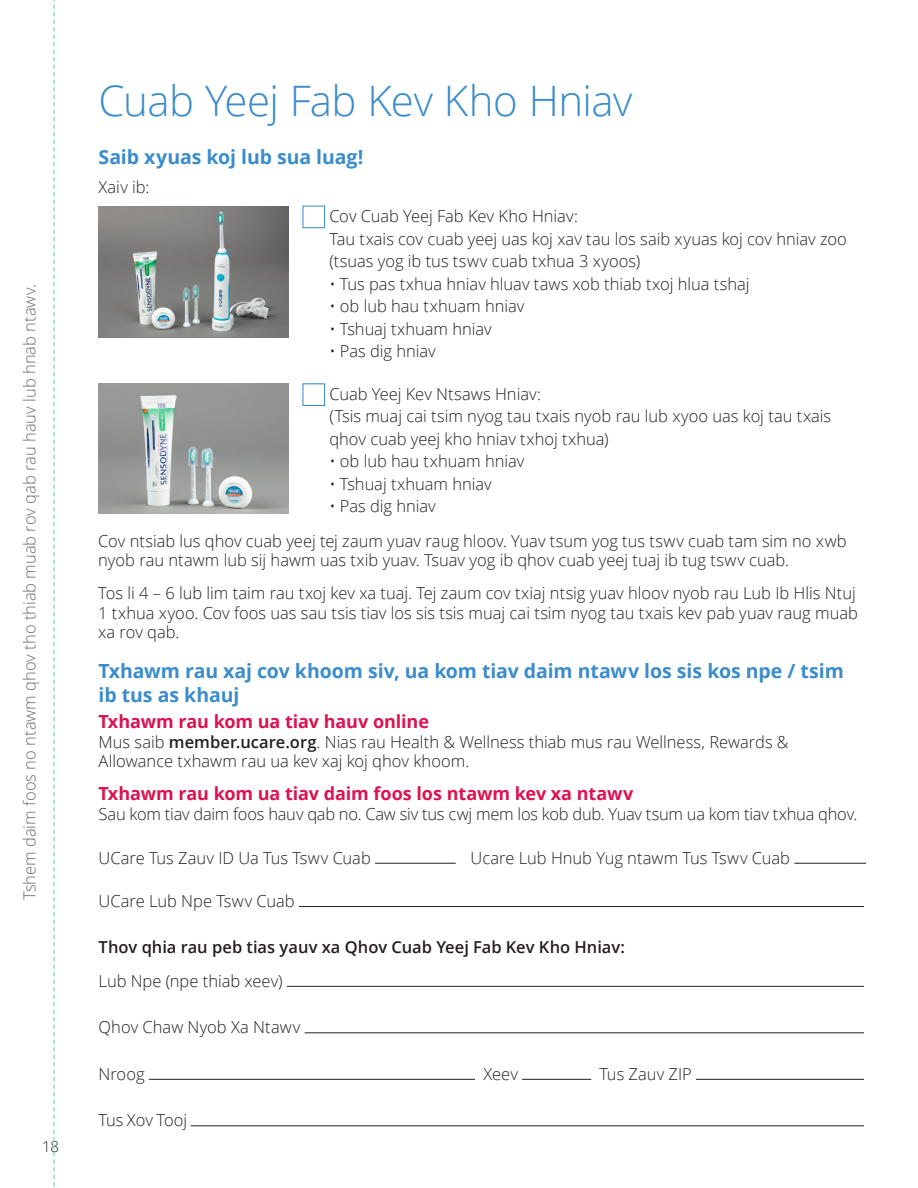
<style>
.page{position:relative;width:918px;height:1188px;background:#fff}
.page>*{position:absolute;margin:0;border:0;box-sizing:border-box;transform-origin:0 0}
.use_this_head{font:300 42px "Open Sans";letter-spacing:-.015em;color:#3b8ccb}
.form_subhead{font:700 19.5px/24px "Open Sans";letter-spacing:-.005em;color:#3b8ccb}
.form_subhead-2{font:700 18px "Open Sans";letter-spacing:-.005em;color:#dd1250}
.body_12_16{font:300 16.5px/22.5px "Open Sans";color:#231f20}
.form_subhead-3{font:300 16.5px/19.5px "Open Sans";letter-spacing:-.005em;color:#231f20}
.perf_instructions{font:300 16.5px "Open Sans";color:#6c6d70}
.t1{font:600 16.5px "Open Sans";color:#231f20}
.t2{font:300 15px "Open Sans";color:#231f20}
.s1{font-weight:600}
</style>
<div class="page">
<div style="left:302px;top:206px;width:23px;height:22px;border:1px solid #3b8ccb"></div>
<div style="left:302px;top:383px;width:23px;height:23px;border:1px solid #3b8ccb"></div>
<img style="left:98px;top:207px;width:191px;height:130px">
<img style="left:98px;top:383px;width:191px;height:131px">
<svg style="left:53px;top:0;width:2px;height:1187px"></svg>
<hr style="left:287px;top:986px;width:577px;height:1px;background:#231f20">
<hr style="left:305px;top:1032px;width:559px;height:1px;background:#231f20">
<hr style="left:149px;top:1079px;width:326px;height:1px;background:#231f20">
<hr style="left:522px;top:1079px;width:69px;height:1px;background:#231f20">
<hr style="left:696px;top:1079px;width:168px;height:1px;background:#231f20">
<hr style="left:191px;top:1125px;width:673px;height:1px;background:#231f20">
<hr style="left:299px;top:906px;width:565px;height:1px;background:#231f20">
<hr style="left:375px;top:863px;width:81px;height:1px;background:#231f20">
<hr style="left:794px;top:863px;width:72px;height:1px;background:#231f20">
<p class="perf_instructions" style="left:18px;top:900px;width:617px;rotate:-90deg">Tshem daim foos no ntawm qhov tho thiab muab rov qab rau hauv lub hnab ntawv.</p>
<p class="t2" style="left:42px;top:1136px;width:19px">18</p>
<p class="use_this_head" style="left:98px;top:72px;width:536px">Cuab Yeej Fab Kev Kho Hniav</p>
<p class="form_subhead" style="left:98px;top:144px;width:266px">Saib xyuas koj lub sua luag!</p>
<p class="form_subhead-3" style="left:98px;top:177px;width:52px">Xaiv ib:</p>
<p class="body_12_16" style="left:329px;top:205px;width:519px">Cov Cuab Yeej Fab Kev Kho Hniav:<br>Tau txais cov cuab yeej uas koj xav tau los saib xyuas koj cov hniav zoo (tsuas yog ib tus tswv cuab txhua 3 xyoos)</p>
<p class="body_12_16" style="left:329px;top:272px;width:422px">• Tus pas txhua hniav hluav taws xob thiab txoj hlua tshaj</p>
<p class="body_12_16" style="left:329px;top:295px;width:197px">• ob lub hau txhuam hniav</p>
<p class="body_12_16" style="left:329px;top:317px;width:164px">• Tshuaj txhuam hniav</p>
<p class="body_12_16" style="left:329px;top:340px;width:108px">• Pas dig hniav</p>
<p class="body_12_16" style="left:329px;top:382px;width:503px">Cuab Yeej Kev Ntsaws Hniav:<br>(Tsis muaj cai tsim nyog tau txais nyob rau lub xyoo uas koj tau txais qhov cuab yeej kho hniav txhoj txhua)</p>
<p class="body_12_16" style="left:329px;top:450px;width:197px">• ob lub hau txhuam hniav</p>
<p class="body_12_16" style="left:329px;top:472px;width:164px">• Tshuaj txhuam hniav</p>
<p class="body_12_16" style="left:329px;top:495px;width:108px">• Pas dig hniav</p>
<p class="body_12_16" style="left:98px;top:530px;width:750px;line-height:19.5px">Cov ntsiab lus qhov cuab yeej tej zaum yuav raug hloov. Yuav tsum yog tus tswv cuab tam sim no xwb nyob rau ntawm lub sij hawm uas txib yuav. Tsuav yog ib qhov cuab yeej tuaj ib tug tswv cuab.</p>
<p class="body_12_16" style="left:98px;top:583px;width:761px;line-height:19.5px">Tos li 4 – 6 lub lim taim rau txoj kev xa tuaj. Tej zaum cov txiaj ntsig yuav hloov nyob rau Lub Ib Hlis Ntuj<br>1 txhua xyoo. Cov foos uas sau tsis tiav los sis tsis muaj cai tsim nyog tau txais kev pab yuav raug muab xa rov qab.</p>
<p class="form_subhead" style="left:99px;top:658px;width:747px">Txhawm rau xaj cov khoom siv, ua kom tiav daim ntawv los sis kos npe / tsim ib tus as khauj</p>
<p class="form_subhead-2" style="left:99px;top:709px;width:332px">Txhawm rau kom ua tiav hauv online</p>
<p class="form_subhead-3" style="left:99px;top:731px;width:692px">Mus saib <span class="s1">member.ucare.org</span>. Nias rau Health &amp; Wellness thiab mus rau Wellness, Rewards &amp;<br>Allowance txhawm rau ua kev xaj koj qhov khoom.</p>
<p class="form_subhead-2" style="left:99px;top:781px;width:536px">Txhawm rau kom ua tiav daim foos los ntawm kev xa ntawv</p>
<p class="form_subhead-3" style="left:99px;top:803px;width:760px">Sau kom tiav daim foos hauv qab no. Caw siv tus cwj mem los kob dub. Yuav tsum ua kom tiav txhua qhov.</p>
<p class="body_12_16" style="left:99px;top:846px;width:274px">UCare Tus Zauv ID Ua Tus Tswv Cuab</p>
<p class="body_12_16" style="left:471px;top:846px;width:321px">Ucare Lub Hnub Yug ntawm Tus Tswv Cuab</p>
<p class="body_12_16" style="left:99px;top:889px;width:198px">UCare Lub Npe Tswv Cuab</p>
<p class="t1" style="left:99px;top:935px;width:528px">Thov qhia rau peb tias yauv xa Qhov Cuab Yeej Fab Kev Kho Hniav:</p>
<p class="body_12_16" style="left:99px;top:969px;width:186px">Lub Npe (npe thiab xeev)</p>
<p class="body_12_16" style="left:99px;top:1016px;width:203px">Qhov Chaw Nyob Xa Ntawv</p>
<p class="body_12_16" style="left:99px;top:1062px;width:48px">Nroog</p>
<p class="body_12_16" style="left:483px;top:1062px;width:36px">Xeev</p>
<p class="body_12_16" style="left:600px;top:1062px;width:94px">Tus Zauv ZIP</p>
<p class="body_12_16" style="left:99px;top:1109px;width:90px">Tus Xov Tooj</p>
</div>
